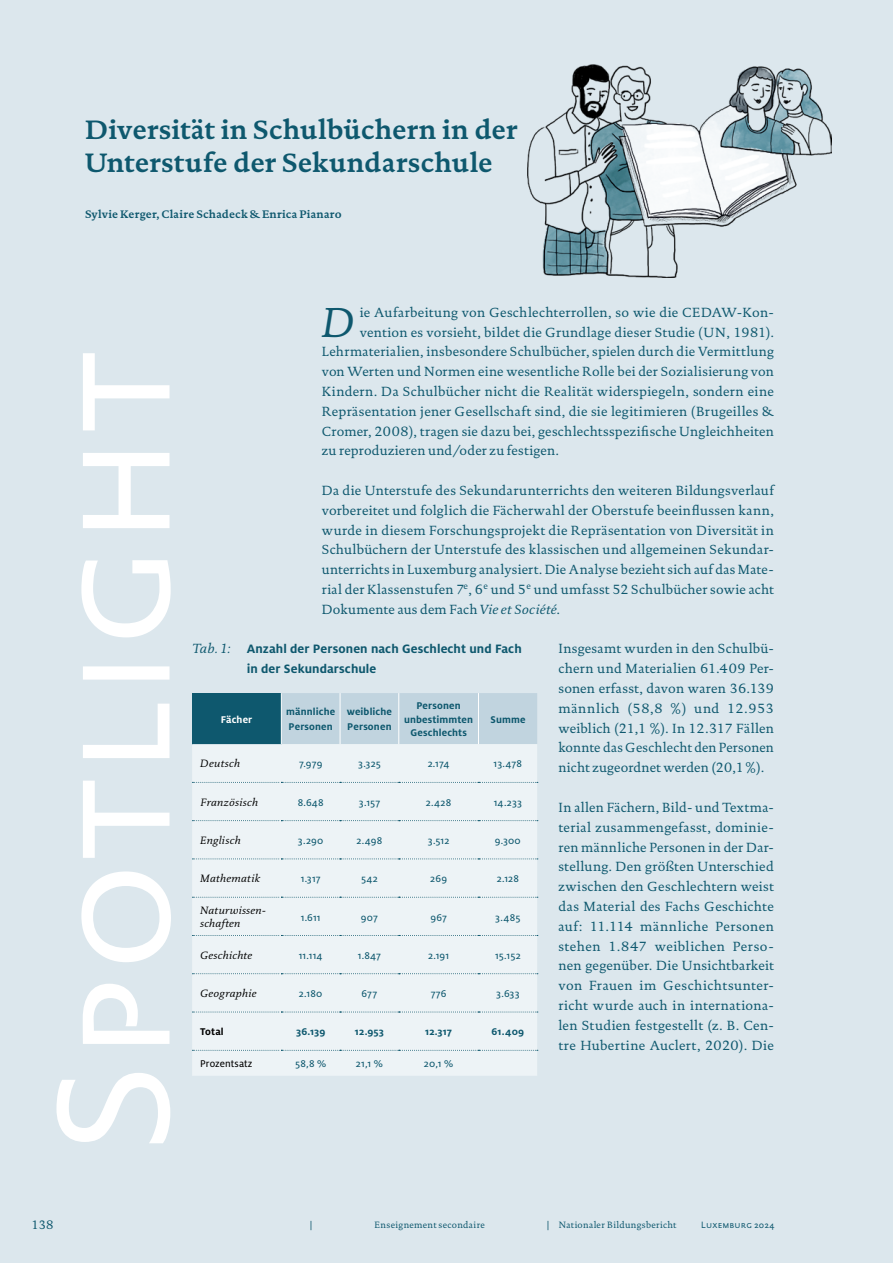
<style>
.page{position:relative;width:893px;height:1263px;background:#dce7ed}
.page>*{position:absolute;margin:0;border:0;box-sizing:border-box;transform-origin:0 0}
.S_4_____TXT_Intro_9pt{font:italic 42.45px "DTL Documenta TOT";color:#0e586e}
.H1_SPOT_Titel_18pt{font:700 27px/33px "DTL Documenta TOT";color:#0e586e}
.S_5_____TXT_9_pt_SPOT{font:13.5px/19.8px "DTL Documenta TOT";letter-spacing:.02em;color:#0e586e;text-align:justify}
.S_4_____TXT_Intro_9pt-2{font:13.5px "DTL Documenta TOT";letter-spacing:.02em;color:#0e586e}
.t1{font:700 13.5px/19.8px "Milo OT";letter-spacing:.01em;color:#0e586e}
.t2{font:12.3px "DTL Documenta TOT";color:#0e586e}
.S3_Autoren_7_4pt{font:700 11.1px "DTL Documenta TOT";letter-spacing:.02em;color:#0e586e}
.VIEL_ZU_VIEL_TEXT{font:10.8px "Milo OT Text";color:#0e586e}
.VIEL_ZU_VIEL_TEXT-2{font:italic 10.8px/12.9px "DTL Documenta TOT";letter-spacing:.025em;color:#000}
.TBL___HEAD_MILO_8_Bold{font:700 10.8px/15px "Milo OT";letter-spacing:.015em;color:#0e586e}
.VIEL_ZU_VIEL_TEXT-3{font:700 10.8px "Milo OT";letter-spacing:.02em;color:#0e586e}
.VIEL_ZU_VIEL_TEXT-4{font:10.8px "Milo OT Text";letter-spacing:.01em;color:#000}
.TBL___HEAD_MILO_8_Bold-2{font:700 10.8px "Milo OT";letter-spacing:.015em;color:#fff}
.VIEL_ZU_VIEL_TEXT-5{font:700 10.8px "Milo OT";letter-spacing:.015em;color:#000}
.t3{font:9.3px "DTL Documenta TOT";letter-spacing:.035em;color:#0e586e}
.t4{font:9.3px "DTL Documenta Sans TOT Caps";letter-spacing:.015em;color:#0e586e}
.s1{font-style:italic}
.s2{font-family:"DTL Documenta TOT";font-weight:400;font-style:italic}
</style>
<div class="page">
<svg style="left:56px;top:353px;width:115px;height:790px"></svg>
<div style="left:192px;top:693px;width:89px;height:51px;background:#0e586e"></div>
<div style="left:282px;top:693px;width:255px;height:51px;background:#c1d4df"></div>
<div style="left:192px;top:744px;width:345px;height:332px;background:#edf3f6"></div>
<hr style="left:281px;top:693px;width:1px;height:51px;background:#fff">
<hr style="left:340px;top:693px;width:1px;height:51px;background:#fff">
<hr style="left:398px;top:693px;width:1px;height:51px;background:#fff">
<hr style="left:478px;top:693px;width:1px;height:51px;background:#fff">
<svg style="left:192px;top:782px;width:346px;height:1px"></svg>
<svg style="left:192px;top:820px;width:346px;height:1px"></svg>
<svg style="left:192px;top:859px;width:346px;height:1px"></svg>
<svg style="left:192px;top:897px;width:346px;height:1px"></svg>
<svg style="left:192px;top:935px;width:346px;height:1px"></svg>
<svg style="left:192px;top:973px;width:346px;height:1px"></svg>
<svg style="left:192px;top:1012px;width:346px;height:1px"></svg>
<svg style="left:192px;top:1050px;width:346px;height:1px"></svg>
<img style="left:527px;top:64px;width:304px;height:213px">
<p class="H1_SPOT_Titel_18pt" style="left:85px;top:112px;width:434px">Diversität in Schulbüchern in der<br>Unterstufe der Sekundarschule</p>
<p class="S3_Autoren_7_4pt" style="left:85px;top:207px;width:258px">Sylvie Kerger, Claire Schadeck &amp; Enrica Pianaro</p>
<p class="S_4_____TXT_Intro_9pt" style="left:321px;top:297px;width:36px">D</p>
<p class="S_4_____TXT_Intro_9pt-2" style="left:360px;top:304px;width:416px">ie Aufarbeitung von Geschlechterrollen, so wie die CEDAW-Kon-</p>
<p class="S_4_____TXT_Intro_9pt-2" style="left:360px;top:324px;width:416px">vention es vorsieht, bildet die Grundlage dieser Studie (UN, 1981).</p>
<p class="S_4_____TXT_Intro_9pt-2" style="left:322px;top:344px;width:454px">Lehrmaterialien, insbesondere Schulbücher, spielen durch die Vermittlung</p>
<p class="S_4_____TXT_Intro_9pt-2" style="left:322px;top:364px;width:454px">von Werten und Normen eine wesentliche Rolle bei der Sozialisierung von</p>
<p class="S_4_____TXT_Intro_9pt-2" style="left:322px;top:383px;width:454px">Kindern. Da Schulbücher nicht die Realität widerspiegeln, sondern eine</p>
<p class="S_4_____TXT_Intro_9pt-2" style="left:322px;top:403px;width:454px">Repräsentation jener Gesellschaft sind, die sie legitimieren (Brugeilles &amp;</p>
<p class="S_4_____TXT_Intro_9pt-2" style="left:322px;top:423px;width:454px">Cromer, 2008), tragen sie dazu bei, geschlechtsspezifische Ungleichheiten</p>
<p class="S_4_____TXT_Intro_9pt-2" style="left:322px;top:443px;width:239px">zu reproduzieren und/oder zu festigen.</p>
<p class="S_5_____TXT_9_pt_SPOT" style="left:322px;top:480px;width:454px">Da die Unterstufe des Sekundarunterrichts den weiteren Bildungsverlauf vorbereitet und folglich die Fächerwahl der Oberstufe beeinflussen kann, wurde in diesem Forschungsprojekt die Repräsentation von Diversität in Schulbüchern der Unterstufe des klassischen und allgemeinen Sekundar&shy;unterrichts in Luxemburg analysiert. Die Analyse bezieht sich auf das Mate&shy;rial der Klassenstufen 7<sup>e</sup>, 6<sup>e</sup> und 5<sup>e</sup> und umfasst 52 Schulbücher sowie acht Dokumente aus dem Fach <span class="s1">Vie et Société</span>.</p>
<p class="t1" style="left:247px;top:639px;width:276px;text-indent:-54px"><span class="s2">Tab. 1:</span> Anzahl der Personen nach Geschlecht und Fach in der Sekundarschule</p>
<p class="TBL___HEAD_MILO_8_Bold-2" style="left:221px;top:713px;width:33px">Fächer</p>
<p class="TBL___HEAD_MILO_8_Bold" style="left:286px;top:704px;width:51px">männliche<br>Personen</p>
<p class="TBL___HEAD_MILO_8_Bold" style="left:347px;top:704px;width:47px">weibliche<br>Personen</p>
<p class="TBL___HEAD_MILO_8_Bold" style="left:404px;top:699px;width:71px;line-height:13.5px;text-align:center">Personen unbestimmten<br>Geschlechts</p>
<p class="TBL___HEAD_MILO_8_Bold" style="left:490px;top:712px;width:37px">Summe</p>
<p class="VIEL_ZU_VIEL_TEXT-2" style="left:200px;top:757px;width:41px">Deutsch</p>
<p class="VIEL_ZU_VIEL_TEXT" style="left:299px;top:758px;width:25px">7.979</p>
<p class="VIEL_ZU_VIEL_TEXT" style="left:358px;top:758px;width:24px">3.325</p>
<p class="VIEL_ZU_VIEL_TEXT" style="left:428px;top:758px;width:23px">2.174</p>
<p class="VIEL_ZU_VIEL_TEXT" style="left:494px;top:758px;width:30px">13.478</p>
<p class="VIEL_ZU_VIEL_TEXT-2" style="left:200px;top:795px;width:60px">Französisch</p>
<p class="VIEL_ZU_VIEL_TEXT" style="left:298px;top:796px;width:28px">8.648</p>
<p class="VIEL_ZU_VIEL_TEXT" style="left:359px;top:796px;width:23px">3.157</p>
<p class="VIEL_ZU_VIEL_TEXT" style="left:426px;top:796px;width:27px">2.428</p>
<p class="VIEL_ZU_VIEL_TEXT" style="left:494px;top:796px;width:30px">14.233</p>
<p class="VIEL_ZU_VIEL_TEXT-2" style="left:200px;top:834px;width:42px">Englisch</p>
<p class="VIEL_ZU_VIEL_TEXT" style="left:298px;top:835px;width:27px">3.290</p>
<p class="VIEL_ZU_VIEL_TEXT" style="left:357px;top:835px;width:27px">2.498</p>
<p class="VIEL_ZU_VIEL_TEXT" style="left:428px;top:835px;width:23px">3.512</p>
<p class="VIEL_ZU_VIEL_TEXT" style="left:495px;top:835px;width:28px">9.300</p>
<p class="VIEL_ZU_VIEL_TEXT-2" style="left:200px;top:872px;width:61px">Mathematik</p>
<p class="VIEL_ZU_VIEL_TEXT" style="left:301px;top:873px;width:21px">1.317</p>
<p class="VIEL_ZU_VIEL_TEXT" style="left:361px;top:873px;width:18px">542</p>
<p class="VIEL_ZU_VIEL_TEXT" style="left:430px;top:873px;width:18px">269</p>
<p class="VIEL_ZU_VIEL_TEXT" style="left:497px;top:873px;width:24px">2.128</p>
<p class="VIEL_ZU_VIEL_TEXT-2" style="left:200px;top:904px;width:68px">Naturwissen&shy;schaften</p>
<p class="VIEL_ZU_VIEL_TEXT" style="left:301px;top:911px;width:22px">1.611</p>
<p class="VIEL_ZU_VIEL_TEXT" style="left:361px;top:911px;width:19px">907</p>
<p class="VIEL_ZU_VIEL_TEXT" style="left:430px;top:911px;width:18px">967</p>
<p class="VIEL_ZU_VIEL_TEXT" style="left:495px;top:911px;width:27px">3.485</p>
<p class="VIEL_ZU_VIEL_TEXT-2" style="left:200px;top:948px;width:53px">Geschichte</p>
<p class="VIEL_ZU_VIEL_TEXT" style="left:299px;top:949px;width:25px">11.114</p>
<p class="VIEL_ZU_VIEL_TEXT" style="left:358px;top:949px;width:25px">1.847</p>
<p class="VIEL_ZU_VIEL_TEXT" style="left:428px;top:949px;width:23px">2.191</p>
<p class="VIEL_ZU_VIEL_TEXT" style="left:495px;top:949px;width:27px">15.152</p>
<p class="VIEL_ZU_VIEL_TEXT-2" style="left:200px;top:987px;width:58px">Geographie</p>
<p class="VIEL_ZU_VIEL_TEXT" style="left:299px;top:988px;width:25px">2.180</p>
<p class="VIEL_ZU_VIEL_TEXT" style="left:362px;top:988px;width:17px">677</p>
<p class="VIEL_ZU_VIEL_TEXT" style="left:431px;top:988px;width:17px">776</p>
<p class="VIEL_ZU_VIEL_TEXT" style="left:496px;top:988px;width:25px">3.633</p>
<p class="VIEL_ZU_VIEL_TEXT-5" style="left:200px;top:1026px;width:25px">Total</p>
<p class="VIEL_ZU_VIEL_TEXT-3" style="left:296px;top:1026px;width:31px">36.139</p>
<p class="VIEL_ZU_VIEL_TEXT-3" style="left:355px;top:1026px;width:31px">12.953</p>
<p class="VIEL_ZU_VIEL_TEXT-3" style="left:425px;top:1026px;width:28px">12.317</p>
<p class="VIEL_ZU_VIEL_TEXT-3" style="left:491px;top:1026px;width:34px">61.409</p>
<p class="VIEL_ZU_VIEL_TEXT-4" style="left:200px;top:1058px;width:54px">Prozentsatz</p>
<p class="VIEL_ZU_VIEL_TEXT" style="left:295px;top:1058px;width:33px">58,8 %</p>
<p class="VIEL_ZU_VIEL_TEXT" style="left:356px;top:1058px;width:29px">21,1 %</p>
<p class="VIEL_ZU_VIEL_TEXT" style="left:424px;top:1058px;width:31px">20,1 %</p>
<p class="S_5_____TXT_9_pt_SPOT" style="left:558px;top:639px;width:217px">Insgesamt wurden in den Schulbü&shy;chern und Materialien 61.409 Per&shy;sonen erfasst, davon waren 36.139 männlich (58,8 %) und 12.953 weiblich (21,1 %). In 12.317 Fällen konnte das Geschlecht den Personen nicht zugeordnet werden (20,1%).</p>
<p class="S_5_____TXT_9_pt_SPOT" style="left:558px;top:797px;width:217px">In allen Fächern, Bild- und Textma&shy;terial zusammengefasst, dominie&shy;ren männliche Personen in der Dar&shy;stellung. Den größten Unterschied zwischen den Geschlechtern weist das Material des Fachs Geschichte auf: 11.114 männliche Personen stehen 1.847 weiblichen Perso&shy;nen gegenüber. Die Unsichtbarkeit von Frauen im Geschichtsunter&shy;richt wurde auch in internationa&shy;len Studien festgestellt (z. B. Cen&shy;tre Hubertine Auclert, 2020). Die</p>
<p class="t2" style="left:32px;top:1217px;width:24px">138</p>
<p class="t3" style="left:310px;top:1219px;width:4px">|</p>
<p class="t3" style="left:375px;top:1219px;width:112px">Enseignement secondaire</p>
<p class="t3" style="left:547px;top:1219px;width:131px">| Nationaler Bildungsbericht</p>
<p class="t4" style="left:701px;top:1219px;width:74px">Luxemburg 2024</p>
</div>
